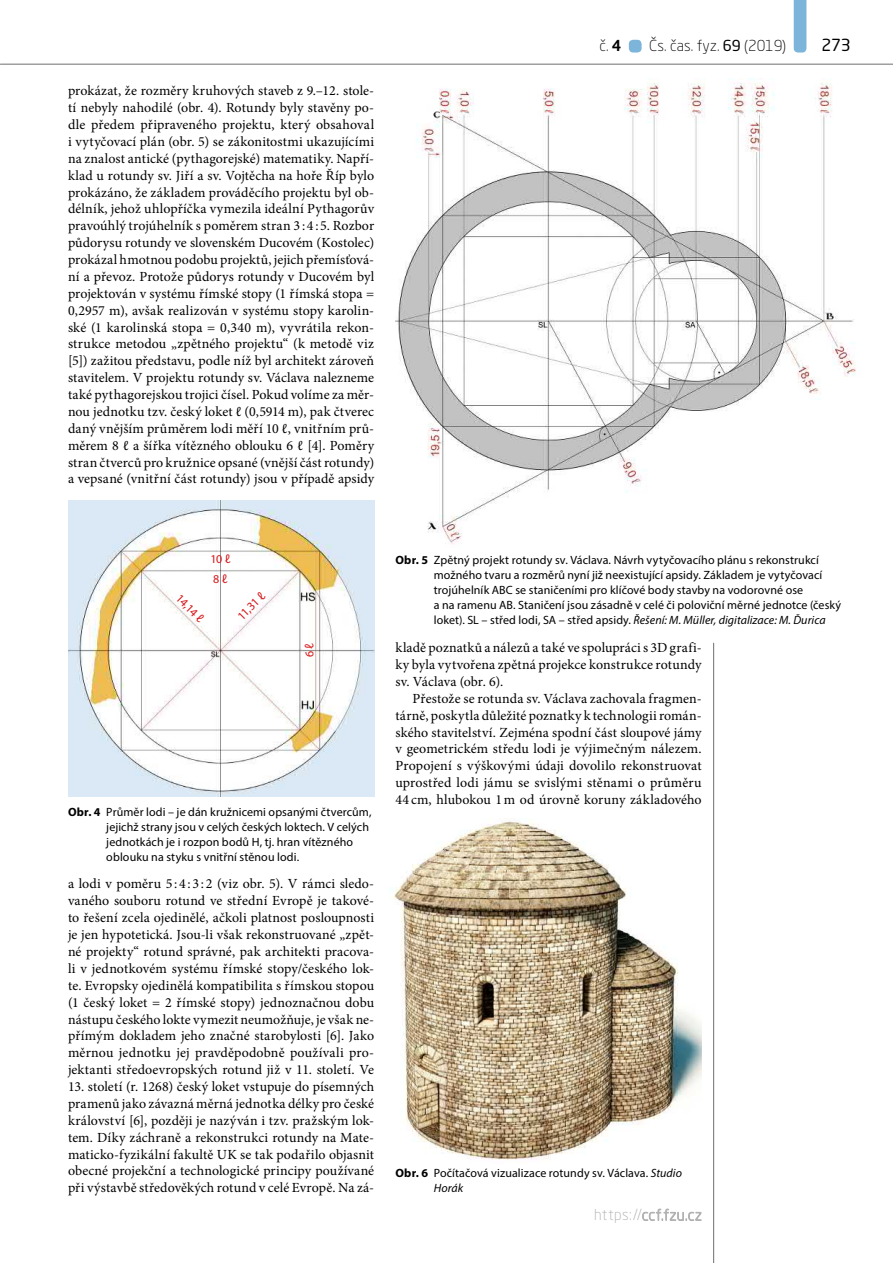
<style>
.page{position:relative;width:893px;height:1263px;background:#fff}
.page>*{position:absolute;margin:0;border:0;box-sizing:border-box;transform-origin:0 0}
.t1{font:16.5px "Neo Sans Pro";color:#000}
.t2{font:300 15px "Neo Sans Pro";letter-spacing:.005em;color:#000}
.normální{font:13.95px/16.8px "Minion Pro";letter-spacing:.005em;color:#000;text-align:justify}
.obr-popisek{font:12px/15px "Myriad Pro";letter-spacing:.01em;color:#000}
.popisek8{font:12px "Myriad Pro";color:#d51317}
.s1{font-weight:500}
.s2{font-weight:400}
.s3{font-weight:700}
.s4{font-style:italic}
</style>
<div class="page">
<hr style="left:0;top:64px;width:893px;height:1px;background:#706f6f">
<svg style="left:642px;top:1208px;width:60px;height:13px"></svg>
<div style="left:629px;top:40px;width:13px;height:13px;background:#7db5da;border-radius:4px"></div>
<svg style="left:794px;top:0;width:12px;height:53px"></svg>
<hr style="left:713px;top:643px;width:1px;height:620px;background:#706f6f">
<img style="left:68px;top:500px;width:306px;height:297px">
<img style="left:395px;top:79px;width:461px;height:465px">
<img style="left:390px;top:820px;width:312px;height:340px">
<p class="normální" style="left:68px;top:82px;width:308px">prokázat, že rozměry kruhových staveb z 9.–12. stole&shy;tí nebyly nahodilé (obr. 4). Rotundy byly stavěny po&shy;dle předem připraveného projektu, který obsahoval i vytyčovací plán (obr. 5) se zákonitostmi ukazujícími na znalost antické (pythagorejské) matematiky. Napří&shy;klad u rotundy sv. Jiří a sv. Vojtěcha na hoře Říp bylo prokázáno, že základem prováděcího projektu byl ob&shy;délník, jehož uhlopříčka vymezila ideální Pythagorův pravoúhlý trojúhelník s poměrem stran 3 : 4 : 5. Rozbor půdorysu rotundy ve slovenském Ducovém (Kostolec) prokázal hmotnou podobu projektů, jejich přemísťová&shy;ní a převoz. Protože půdorys rotundy v Ducovém byl projektován v systému římské stopy (1 římská stopa = 0,2957 m), avšak realizován v systému stopy karolin&shy;ské (1 karolinská stopa = 0,340 m), vyvrátila rekon&shy;strukce metodou „zpětného projektu“ (k metodě viz [5]) zažitou představu, podle níž byl architekt zároveň stavitelem. V projektu rotundy sv. Václava nalezneme také pythagorejskou trojici čísel. Pokud volíme za měr&shy;nou jednotku tzv. český loket ℓ (0,5914 m), pak čtverec daný vnějším průměrem lodi měří 10 ℓ, vnitřním prů&shy;měrem 8 ℓ a šířka vítězného oblouku 6 ℓ [4]. Poměry stran čtverců pro kružnice opsané (vnější část rotundy) a vepsané (vnitřní část rotundy) jsou v případě apsidy</p>
<p class="t2" style="left:599px;top:37px;width:23px">č. <span class="s1">4</span></p>
<p class="t2" style="left:649px;top:37px;width:139px">Čs. čas. fyz. <span class="s2">69</span> (2019)</p>
<p class="t1" style="left:821px;top:35px;width:31px">273</p>
<p class="popisek8" style="left:210px;top:551px;width:22px">10 ℓ</p>
<p class="popisek8" style="left:183px;top:591px;width:35px;rotate:45deg">14,14 ℓ</p>
<p class="popisek8" style="left:213px;top:571px;width:16px">8 ℓ</p>
<p class="popisek8" style="left:234px;top:613px;width:35px;rotate:-45deg">11,31 ℓ</p>
<p class="popisek8" style="left:302px;top:657px;width:16px;rotate:-90deg">6 ℓ</p>
<p class="obr-popisek" style="left:106px;top:804px;width:267px;text-indent:-38px"><span class="s3">Obr. 4</span> Průměr lodi – je dán kružnicemi opsanými čtvercům, jejichž strany jsou v celých českých loktech. V celých jednotkách je i rozpon bodů H, tj. hran vítězného oblouku na styku s vnitřní stěnou lodi.</p>
<p class="normální" style="left:68px;top:876px;width:308px">a lodi v poměru 5 : 4 : 3 : 2 (viz obr. 5). V rámci sledo&shy;vaného souboru rotund ve střední Evropě je takové&shy;to řešení zcela ojedinělé, ačkoli platnost posloupnosti je jen hypotetická. Jsou-li však rekonstruované „zpět&shy;né projekty“ rotund správné, pak architekti pracova&shy;li v jednotkovém systému římské stopy/českého lok&shy;te. Evropsky ojedinělá kompatibilita s římskou stopou (1 český loket = 2 římské stopy) jednoznačnou dobu nástupu českého lokte vymezit neumožňuje, je však ne&shy;přímým dokladem jeho značné starobylosti [6]. Jako měrnou jednotku jej pravděpodobně používali pro&shy;jektanti středoevropských rotund již v 11. století. Ve</p>
<p class="normální" style="left:68px;top:1078px;width:308px">13. století (r. 1268) český loket vstupuje do písemných pramenů jako závazná měrná jednotka délky pro české království [6], později je nazýván i tzv. pražským lok&shy;tem. Díky záchraně a rekonstrukci rotundy na Mate&shy;maticko-fyzikální fakultě UK se tak podařilo objasnit obecné projekční a technologické principy používané při výstavbě středověkých rotund v celé Evropě. Na zá-</p>
<p class="obr-popisek" style="left:434px;top:552px;width:409px;text-indent:-38px"><span class="s3">Obr. 5</span> Zpětný projekt rotundy sv. Václava. Návrh vytyčovacího plánu s rekonstrukcí možného tvaru a rozměrů nyní již neexistující apsidy. Základem je vytyčovací trojúhelník ABC se staničeními pro klíčové body stavby na vodorovné ose<br>a na ramenu AB. Staničení jsou zásadně v celé či poloviční měrné jednotce (český loket). SL – střed lodi, SA – střed apsidy. <span class="s4">Řešení: M. Müller, digitalizace: M. Ďurica</span></p>
<p class="normální" style="left:395px;top:639px;width:308px">kladě poznatků a nálezů a také ve spolupráci s 3D grafi&shy;ky byla vytvořena zpětná projekce konstrukce rotundy sv. Václava (obr. 6).</p>
<p class="normální" style="left:395px;top:690px;width:308px;text-indent:17px">Přestože se rotunda sv. Václava zachovala fragmen&shy;tárně, poskytla důležité poznatky k technologii román&shy;ského stavitelství. Zejména spodní část sloupové jámy v geometrickém středu lodi je výjimečným nálezem.<br>Propojení s výškovými údaji dovolilo rekonstruovat uprostřed lodi jámu se svislými stěnami o průměru 44 cm, hlubokou 1m od úrovně koruny základového</p>
<p class="obr-popisek" style="left:434px;top:1166px;width:250px;text-indent:-38px"><span class="s3">Obr. 6</span> Počítačová vizualizace rotundy sv. Václava. <span class="s4">Studio<br>Horák</span></p>
</div>
